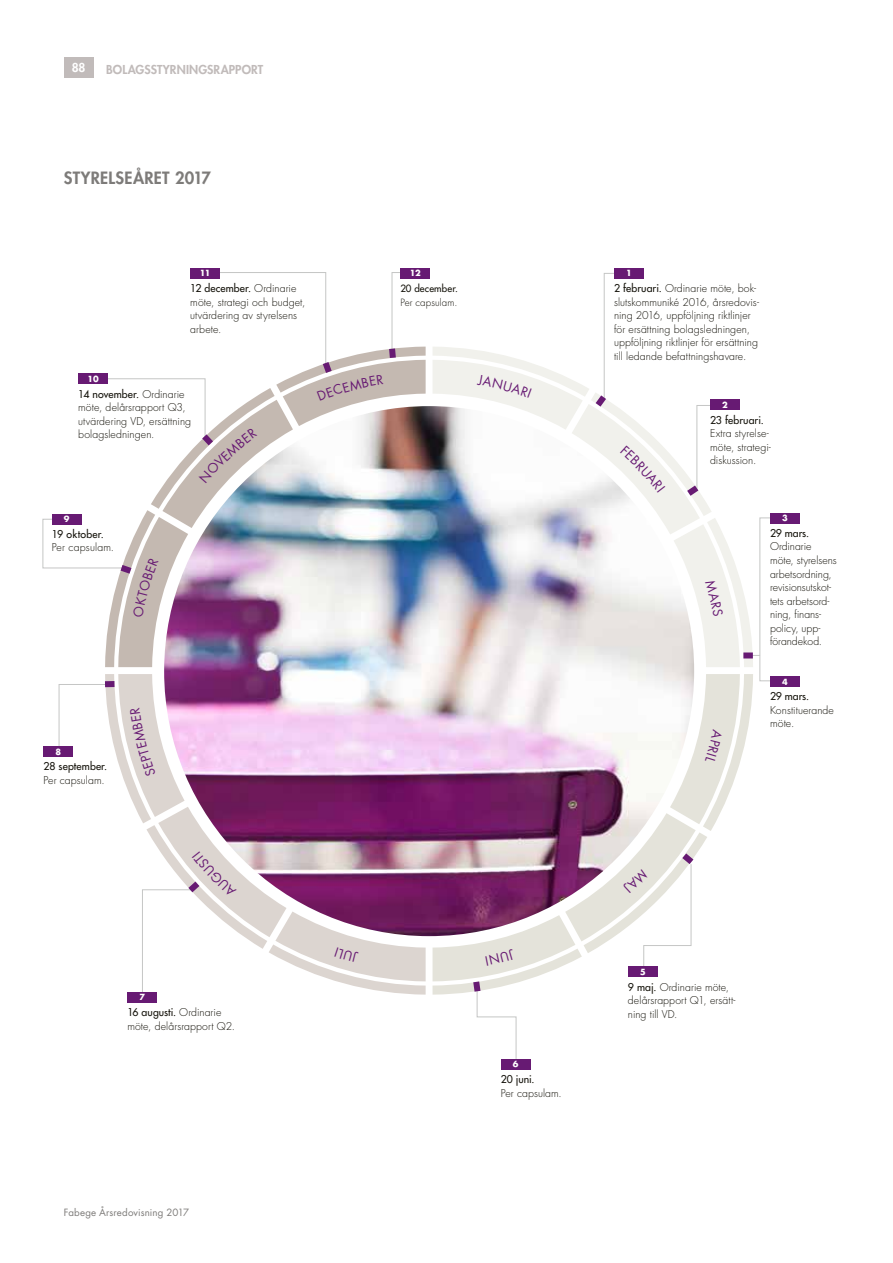
<style>
.page{position:relative;width:893px;height:1263px;background:#fff}
.page>*{position:absolute;margin:0;border:0;box-sizing:border-box;transform-origin:0 0}
.t1{font:800 16.5px "Futura Std";letter-spacing:.015em;color:#7d7b79}
.t2{font:800 12px "Futura Std";letter-spacing:.005em;color:#c1bbba}
.t3{font:800 12px "Futura Std";color:#fff}
.t4{font:300 10.5px/13.5px "Futura Std";letter-spacing:.005em;color:#15130b}
.t5{font:500 10.5px "Futura Std";letter-spacing:.005em;color:#15130b}
.t6{font:500 10.5px "Futura Std";letter-spacing:.025em;color:#15130b}
.t7{font:9.75px "Futura Std";letter-spacing:.01em;color:#7d7b79}
.t8{font:300 9.75px "Futura Std";letter-spacing:.01em;color:#15130b}
.t9{font:500 9.75px "Futura Std";letter-spacing:.015em;color:#15130b}
.t10{font:700 8.25px "Futura Std";color:#fff}
.s1{font-weight:500}
</style>
<div class="page">
<div style="left:64px;top:57px;width:30px;height:20px;background:#c1bbba"></div>
<div style="left:501px;top:1059px;width:29px;height:10px;background:#671a73"></div>
<div style="left:400px;top:268px;width:30px;height:11px;background:#671a73"></div>
<div style="left:614px;top:268px;width:30px;height:11px;background:#671a73"></div>
<div style="left:770px;top:676px;width:30px;height:11px;background:#671a73"></div>
<div style="left:127px;top:992px;width:30px;height:10px;background:#671a73"></div>
<div style="left:44px;top:746px;width:29px;height:11px;background:#671a73"></div>
<div style="left:190px;top:268px;width:30px;height:11px;background:#671a73"></div>
<div style="left:770px;top:513px;width:30px;height:10px;background:#671a73"></div>
<svg style="left:433px;top:273px;width:342px;height:786px"></svg>
<svg style="left:58px;top:674px;width:368px;height:321px"></svg>
<img style="left:42px;top:272px;width:384px;height:395px">
<p class="t3" style="left:72px;top:60px;width:15px">88</p>
<p class="t2" style="left:106px;top:62px;width:159px">BOLAGSSTYRNINGSRAPPORT</p>
<h1 class="t1" style="left:64px;top:167px;width:149px">STYRELSEÅRET 2017</h1>
<p class="t10" style="left:200px;top:268px;width:12px">11</p>
<p class="t4" style="left:190px;top:282px;width:117px"><span class="s1">12 december.</span> Ordinarie möte, strategi och budget, utvärdering av styrelsens arbete.</p>
<p class="t10" style="left:88px;top:373px;width:13px">10</p>
<p class="t4" style="left:78px;top:387px;width:114px"><span class="s1">14 november.</span> Ordinarie möte, delårsrapport Q3, utvärdering VD, ersättning bolagsledningen.</p>
<p class="t10" style="left:64px;top:514px;width:7px">9</p>
<p class="t6" style="left:52px;top:527px;width:53px">19 oktober.</p>
<p class="t4" style="left:52px;top:541px;width:64px">Per capsulam.</p>
<p class="t10" style="left:56px;top:746px;width:7px">8</p>
<p class="t5" style="left:44px;top:760px;width:65px">28 september.</p>
<p class="t4" style="left:44px;top:774px;width:63px">Per capsulam.</p>
<p class="t10" style="left:139px;top:992px;width:7px">7</p>
<p class="t4" style="left:127px;top:1006px;width:109px"><span class="s1">16 augusti.</span> Ordinarie möte, delårsrapport Q2.</p>
<p class="t7" style="left:64px;top:1206px;width:127px">Fabege Årsredovisning 2017</p>
<p class="t10" style="left:410px;top:268px;width:12px">12</p>
<p class="t9" style="left:400px;top:282px;width:59px">20 december.</p>
<p class="t8" style="left:400px;top:296px;width:58px">Per capsulam.</p>
<p class="t10" style="left:626px;top:268px;width:7px">1</p>
<p class="t4" style="left:614px;top:282px;width:146px"><span class="s1">2 februari.</span> Ordinarie möte, bok&shy;slutskommuniké 2016, årsredovis&shy;ning 2016, uppföljning riktlinjer för ersättning bolagsledningen, uppföljning riktlinjer för ersättning till ledande befattningshavare.</p>
<p class="t10" style="left:722px;top:399px;width:7px">2</p>
<p class="t5" style="left:710px;top:413px;width:55px">23 februari.</p>
<p class="t4" style="left:710px;top:427px;width:62px">Extra styrelse&shy;möte, strategi&shy;diskussion.</p>
<p class="t10" style="left:782px;top:513px;width:7px">3</p>
<p class="t5" style="left:770px;top:526px;width:41px">29 mars.</p>
<p class="t4" style="left:770px;top:540px;width:68px">Ordinarie möte, styrelsens arbetsordning, revisionsutskot&shy;tets arbetsord&shy;ning, finans&shy;policy, upp&shy;förandekod.</p>
<p class="t10" style="left:782px;top:676px;width:7px">4</p>
<p class="t5" style="left:770px;top:690px;width:41px">29 mars.</p>
<p class="t4" style="left:770px;top:703px;width:65px">Konstituerande möte.</p>
<p class="t10" style="left:513px;top:1059px;width:7px">6</p>
<p class="t5" style="left:501px;top:1072px;width:35px">20 juni.</p>
<p class="t4" style="left:501px;top:1086px;width:63px">Per capsulam.</p>
<p class="t10" style="left:640px;top:966px;width:7px">5</p>
<p class="t4" style="left:628px;top:980px;width:109px"><span class="s1">9 maj.</span> Ordinarie möte, delårsrapport Q1, ersätt&shy;ning till VD.</p>
</div>
